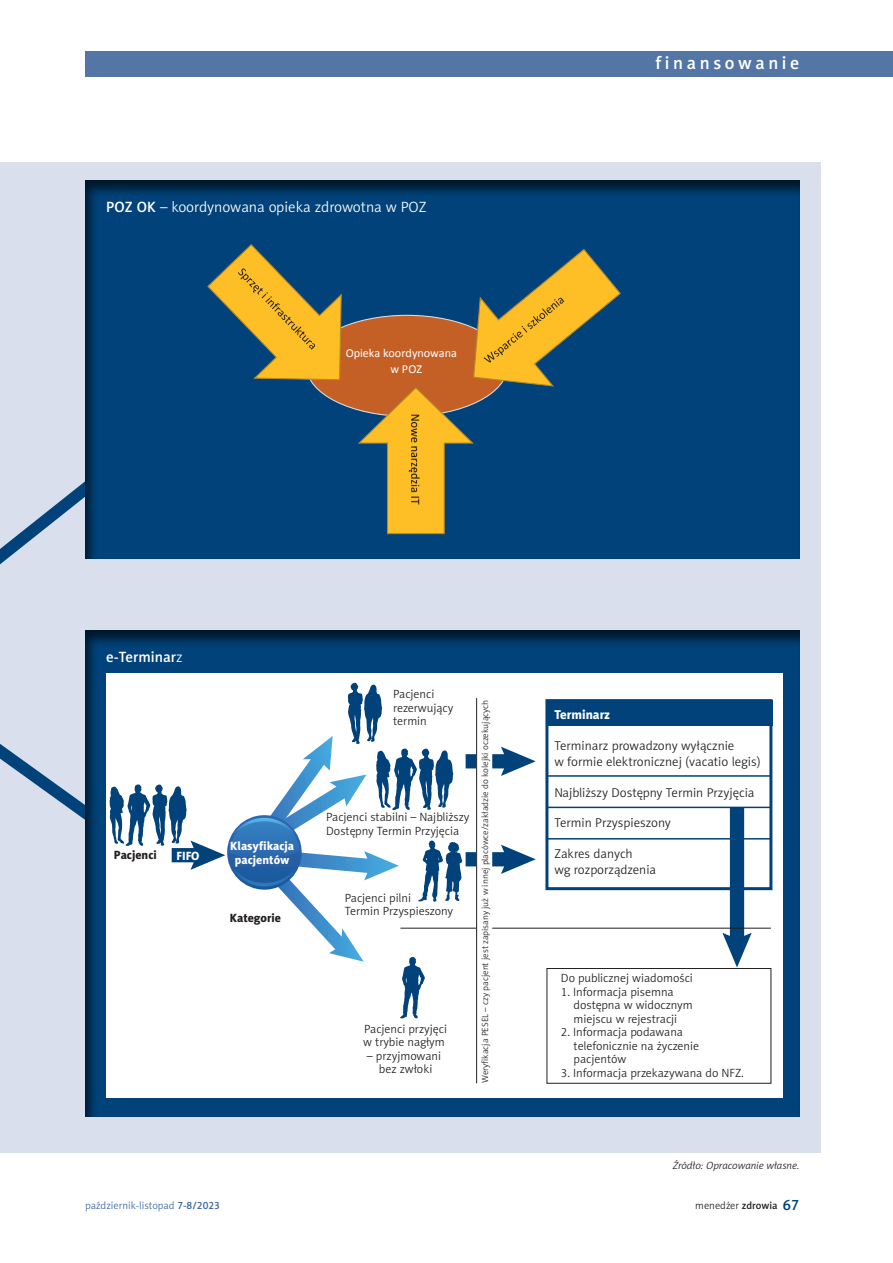
<style>
.page{position:relative;width:893px;height:1263px;background:#fff}
.page>*{position:absolute;margin:0;border:0;box-sizing:border-box;transform-origin:0 0}
.Belka_prawa{font:18px "Naomi Sans EFN Medium";letter-spacing:.2em;color:#fff}
.podpis_tabela_rycina{font:15px "Naomi Sans EFN Light";color:#fff}
.podpis_tabela_rycina-2{font:15px "Naomi Sans EFN Medium";color:#fff}
.t1{font:12.9px/15.5px "Naomi Sans EFN Light";color:#231f20}
.t2{font:12.9px "Naomi Sans EFN Heavy";color:#fff}
.t3{font:12.15px/16px "Calibri";color:#fff}
.t4{font:12px/13.5px "Naomi Sans EFN Light";color:#231f20}
.t5{font:12px/13.5px "Naomi Sans EFN Heavy";color:#fff;text-align:center}
.t6{font:12px "Naomi Sans EFN Heavy";color:#231f20}
.t7{font:10.5px "Naomi Sans EFN Light";color:#3d6799}
.zrodlo{font:italic 10.5px "Naomi Sans EFN Light";color:#231f20}
.t8{font:10.5px "Naomi Sans EFN Light";color:#231f20}
.t9{font:9px "Naomi Sans EFN Light";color:#231f20}
.s1{font-family:"Naomi Sans EFN Medium"}
.s2{font-family:"Naomi Sans EFN Light"}
.s3{font-family:"Naomi Sans EFN Medium";font-size:15px;color:#004279}
</style>
<div class="page">
<div style="left:0;top:162px;width:821px;height:990px;background:#d9dfec"></div>
<svg style="left:0;top:482px;width:180px;height:83px"></svg>
<div style="left:85px;top:51px;width:808px;height:26px;background:#5476a5"></div>
<div style="left:84px;top:177px;width:717px;height:381px;background:#231f20;opacity:.75"></div>
<div style="left:84px;top:627px;width:717px;height:489px;background:#231f20;opacity:.75"></div>
<div style="left:306px;top:315px;width:202px;height:101px;background:#c46026;border-radius:50%"></div>
<svg style="left:206px;top:243px;width:136px;height:138px;background:#7f7e4d"></svg>
<svg style="left:356px;top:248px;width:266px;height:287px;background:#4a5c5e"></svg>
<img style="left:392px;top:388px;width:48px;height:117px">
<img style="left:400px;top:406px;width:26px;height:99px">
<img style="left:406px;top:484px;width:26px;height:21px">
<div style="left:106px;top:673px;width:677px;height:425px;background:#fff"></div>
<div style="left:547px;top:701px;width:225px;height:25px;background:#004279"></div>
<div style="left:545px;top:699px;width:227px;height:191px;border:3px solid #004279"></div>
<div style="left:547px;top:968px;width:224px;height:115px;border:1px solid #231f20"></div>
<hr style="left:547px;top:775px;width:224px;height:2px;background:#004279">
<hr style="left:547px;top:807px;width:224px;height:1px;background:#004279">
<hr style="left:547px;top:838px;width:224px;height:1px;background:#004279">
<svg style="left:722px;top:808px;width:30px;height:159px"></svg>
<hr style="left:400px;top:928px;width:371px;height:1px;background:#231f20">
<div style="left:476px;top:695px;width:16px;height:388px;border:1px solid #fff"></div>
<hr style="left:476px;top:698px;width:1px;height:385px;background:#231f20">
<svg style="left:0;top:683px;width:536px;height:335px"></svg>
<p class="podpis_tabela_rycina" style="left:106px;top:198px;width:322px"><span class="s1">POZ OK</span> – koordynowana opieka zdrowotna w POZ</p>
<p class="t3" style="left:390px;top:344px;width:68px;text-indent:-45px">Opieka koordynowana w POZ</p>
<p class="Belka_prawa" style="left:655px;top:52px;width:145px">finansowanie</p>
<p class="podpis_tabela_rycina-2" style="left:106px;top:648px;width:78px">e-Terminar<span class="s2">z</span></p>
<p class="t6" style="left:114px;top:847px;width:44px">Pacjenci</p>
<p class="t5" style="left:177px;top:849px;width:25px">FIFO</p>
<p class="t5" style="left:230px;top:839px;width:66px">Klasyfikacja pacjentów</p>
<p class="t6" style="left:230px;top:910px;width:53px">Kategorie</p>
<p class="t4" style="left:393px;top:687px;width:62px">Pacjenci rezerwujący termin</p>
<p class="t9" style="left:480px;top:1083px;width:385px;rotate:-90deg">Weryfikacja PESEL – czy pacjent jest zapisany już w innej placówce/zakładzie do kolejki oczekujących</p>
<p class="t4" style="left:326px;top:810px;width:145px">Pacjenci stabilni – Najbliższy<br>Dostępny Termin Przyjęcia</p>
<p class="t4" style="left:345px;top:891px;width:110px">Pacjenci pilni<br>Termin Przyspieszony</p>
<p class="t4" style="left:363px;top:1022px;width:85px">Pacjenci przyjęci w trybie nagłym</p>
<p class="t4" style="left:367px;top:1049px;width:76px;text-align:center">– przyjmowani bez zwłoki</p>
<p class="t2" style="left:554px;top:707px;width:57px">Terminarz</p>
<p class="t1" style="left:554px;top:738px;width:208px">Terminarz prowadzony wyłącznie<br>w formie elektronicznej (vacatio legis)</p>
<p class="t1" style="left:554px;top:784px;width:202px">Najbliższy Dostępny Termin Przyjęcia</p>
<p class="t1" style="left:554px;top:815px;width:118px">Termin Przyspieszony</p>
<p class="t1" style="left:554px;top:846px;width:103px">Zakres danych<br>wg rozporządzenia</p>
<p class="t4" style="left:561px;top:971px;width:134px">Do publicznej wiadomości</p>
<p class="t4" style="left:574px;top:985px;width:121px;text-indent:-13px">1. Informacja pisemna dostępna w widocznym miejscu w rejestracji</p>
<p class="t4" style="left:574px;top:1025px;width:127px;text-indent:-13px">2. Informacja podawana telefonicznie na życzenie pacjentów</p>
<p class="t4" style="left:561px;top:1066px;width:184px">3. Informacja przekazywana do NFZ.</p>
<p class="zrodlo" style="left:673px;top:1160px;width:128px">Źródło: Opracowanie własne.</p>
<p class="t7" style="left:85px;top:1199px;width:137px">październik-listopad <span class="s1">7-8/2023</span></p>
<p class="t8" style="left:695px;top:1199px;width:106px">menedżer <span class="s1">zdrowia</span> <span class="s3">67</span></p>
</div>
